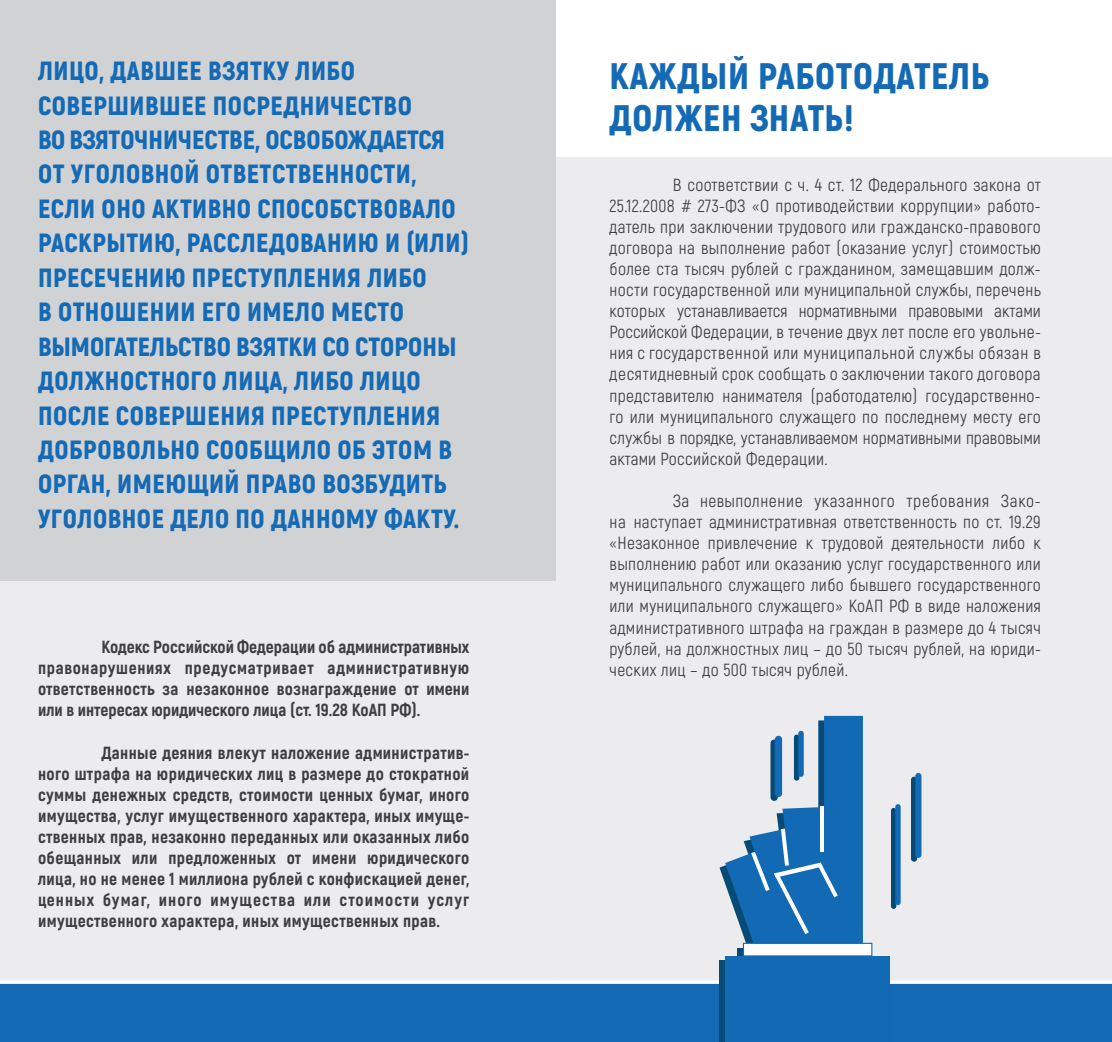
<style>
.page{position:relative;width:1112px;height:1042px;background:#fff}
.page>*{position:absolute;margin:0;border:0;box-sizing:border-box;transform-origin:0 0}
.t1{font:900 36.93px/41.5px "Akrobat";letter-spacing:.02em;color:#146ab5}
.t2{font:900 26.43px/34.5px "Akrobat";letter-spacing:.02em;color:#146ab5}
.t3{font:17.5px/21px "Akrobat";letter-spacing:.02em;color:#3e3e3f;text-align:justify}
.t4{font:800 17.5px/21px "Akrobat";letter-spacing:.02em;color:#3e3e3f;text-align:justify}
</style>
<div class="page">
<div style="left:0;top:157px;width:556px;height:823px;background:#ececee"></div>
<div style="left:0;top:0;width:556px;height:581px;background:#d1d2d4"></div>
<div style="left:556px;top:157px;width:555px;height:823px;background:#ececee"></div>
<div style="left:0;top:980px;width:1111px;height:62px;background:#146ab5"></div>
<div style="left:719px;top:960px;width:164px;height:82px;background:#074a76"></div>
<div style="left:737px;top:948px;width:128px;height:12px;background:#074a76"></div>
<div style="left:890px;top:808px;width:6px;height:101px;background:#074a76;border-radius:3px"></div>
<div style="left:910px;top:776px;width:6px;height:85px;background:#074a76;border-radius:3px"></div>
<div style="left:725px;top:956px;width:164px;height:86px;background:#126ab5"></div>
<div style="left:743px;top:943px;width:128px;height:13px;background:#fff"></div>
<div style="left:895px;top:804px;width:5px;height:101px;background:#126ab5;border-radius:3px"></div>
<div style="left:915px;top:773px;width:6px;height:85px;background:#126ab5;border-radius:3px"></div>
<svg style="left:719px;top:716px;width:143px;height:231px"></svg>
<p class="t2" style="left:38px;top:53px;width:432px">ЛИЦО, ДАВШЕЕ ВЗЯТКУ ЛИБО<br>СОВЕРШИВШЕЕ ПОСРЕДНИЧЕСТВО<br>ВО ВЗЯТОЧНИЧЕСТВЕ, ОСВОБОЖДАЕТСЯ<br>ОТ УГОЛОВНОЙ ОТВЕТСТВЕННОСТИ,<br>ЕСЛИ ОНО АКТИВНО СПОСОБСТВОВАЛО<br>РАСКРЫТИЮ, РАССЛЕДОВАНИЮ И (ИЛИ)<br>ПРЕСЕЧЕНИЮ ПРЕСТУПЛЕНИЯ ЛИБО<br>В ОТНОШЕНИИ ЕГО ИМЕЛО МЕСТО<br>ВЫМОГАТЕЛЬСТВО ВЗЯТКИ СО СТОРОНЫ<br>ДОЛЖНОСТНОГО ЛИЦА, ЛИБО ЛИЦО<br>ПОСЛЕ СОВЕРШЕНИЯ ПРЕСТУПЛЕНИЯ<br>ДОБРОВОЛЬНО СООБЩИЛО ОБ ЭТОМ В<br>ОРГАН, ИМЕЮЩИЙ ПРАВО ВОЗБУДИТЬ<br>УГОЛОВНОЕ ДЕЛО ПО ДАННОМУ ФАКТУ.</p>
<p class="t1" style="left:609px;top:55px;width:381px">КАЖДЫЙ РАБОТОДАТЕЛЬ<br>ДОЛЖЕН ЗНАТЬ!</p>
<p class="t3" style="left:609px;top:174px;width:432px;text-indent:63px">В соответствии с ч. 4 ст. 12 Федерального закона от 25.12.2008 # 273-ФЗ «О противодействии коррупции» работо&shy;датель при заключении трудового или гражданско-правового договора на выполнение работ (оказание услуг) стоимостью более ста тысяч рублей с гражданином, замещавшим долж&shy;ности государственной или муниципальной службы, перечень которых устанавливается нормативными правовыми актами Российской Федерации, в течение двух лет после его увольне&shy;ния с государственной или муниципальной службы обязан в десятидневный срок сообщать о заключении такого договора представителю нанимателя (работодателю) государственно&shy;го или муниципального служащего по последнему месту его службы в порядке, устанавливаемом нормативными правовыми актами Российской Федерации.</p>
<p class="t3" style="left:609px;top:490px;width:432px;text-indent:63px">За невыполнение указанного требования Зако&shy;на наступает административная ответственность по ст. 19.29 «Незаконное привлечение к трудовой деятельности либо к выполнению работ или оказанию услуг государственного или муниципального служащего либо бывшего государственного или муниципального служащего» КоАП РФ в виде наложения административного штрафа на граждан в размере до 4 тысяч рублей, на должностных лиц – до 50 тысяч рублей, на юриди&shy;ческих лиц – до 500 тысяч рублей.</p>
<p class="t4" style="left:38px;top:636px;width:432px;text-indent:63px">Кодекс Российской Федерации об административных правонарушениях предусматривает административную ответственность за незаконное вознаграждение от имени или в интересах юридического лица (ст. 19.28 КоАП РФ).</p>
<p class="t4" style="left:38px;top:742px;width:432px;text-indent:63px">Данные деяния влекут наложение административ&shy;ного штрафа на юридических лиц в размере до стократной суммы денежных средств, стоимости ценных бумаг, иного имущества, услуг имущественного характера, иных имуще&shy;ственных прав, незаконно переданных или оказанных либо обещанных или предложенных от имени юридического лица, но не менее 1 миллиона рублей с конфискацией денег, ценных бумаг, иного имущества или стоимости услуг имущественного характера, иных имущественных прав.</p>
</div>
